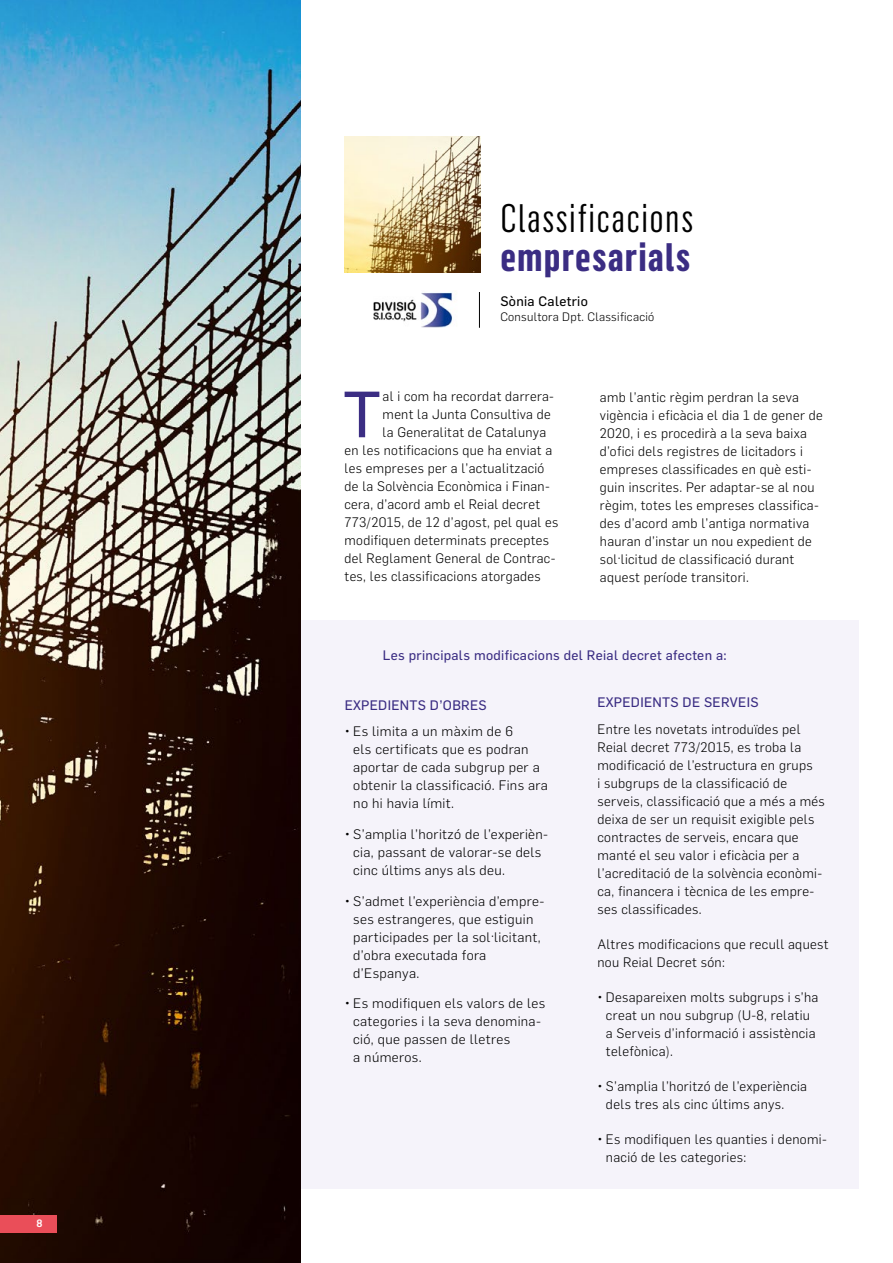
<style>
.page{position:relative;width:893px;height:1263px;background:#fff}
.page>*{position:absolute;margin:0;border:0;box-sizing:border-box;transform-origin:0 0}
.t1{font:64.05px "Flama Basic";color:#3b2d83}
.t2{font:39px "Flama Condensed";letter-spacing:.03em;color:#000}
.t3{font:700 39px "Flama Condensed";letter-spacing:.03em;color:#3b2d83}
.t4{font:300 13.5px/18px "Flama";letter-spacing:.025em;color:#000}
.t5{font:13.5px "Flama Basic";letter-spacing:.025em;color:#3b2d83}
.t6{font:13.5px "Flama Basic";letter-spacing:.025em;color:#000}
.t7{font:300 12px "Flama";letter-spacing:.025em;color:#000}
.t8{font:500 10.5px "Flama";color:#fff}
</style>
<div class="page">
<div style="left:300px;top:620px;width:559px;height:568px;background:#f5f3fa"></div>
<img style="left:0;top:0;width:300px;height:1263px">
<img style="left:373px;top:292px;width:80px;height:36px">
<hr style="left:479px;top:292px;width:1px;height:36px;background:#000">
<img style="left:345px;top:137px;width:135px;height:135px">
<div style="left:0;top:1215px;width:57px;height:17px;background:#ea4e59"></div>
<p class="t8" style="left:36px;top:1216px;width:8px">8</p>
<h2 class="t2" style="left:500px;top:194px;width:194px">Classificacions</h2>
<h2 class="t3" style="left:500px;top:232px;width:191px">empresarials</h2>
<p class="t6" style="left:500px;top:292px;width:89px">Sònia Caletrio</p>
<p class="t7" style="left:500px;top:309px;width:155px">Consultora Dpt. Classificació</p>
<h1 class="t1" style="left:343px;top:370px;width:40px">T</h1>
<p class="t4" style="left:383px;top:387px;width:173px">al i com ha recordat darrera-</p>
<p class="t4" style="left:383px;top:405px;width:170px">ment la Junta Consultiva de</p>
<p class="t4" style="left:383px;top:423px;width:165px">la Generalitat de Catalunya</p>
<p class="t4" style="left:345px;top:441px;width:209px">en les notificacions que ha enviat a</p>
<p class="t4" style="left:345px;top:459px;width:201px">les empreses per a l’actualització</p>
<p class="t4" style="left:345px;top:477px;width:207px">de la Solvència Econòmica i Finan-</p>
<p class="t4" style="left:345px;top:495px;width:197px">cera, d’acord amb el Reial decret</p>
<p class="t4" style="left:345px;top:513px;width:215px">773/2015, de 12 d’agost, pel qual es</p>
<p class="t4" style="left:345px;top:531px;width:206px">modifiquen determinats preceptes</p>
<p class="t4" style="left:345px;top:549px;width:212px">del Reglament General de Contrac-</p>
<p class="t4" style="left:345px;top:567px;width:198px">tes, les classificacions atorgades</p>
<p class="t4" style="left:600px;top:387px;width:224px">amb l’antic règim perdran la seva vigència i eficàcia el dia 1 de gener de 2020, i es procedirà a la seva baixa d’ofici dels registres de licitadors i empreses classificades en què esti&shy;guin inscrites. Per adaptar-se al nou règim, totes les empreses classifica&shy;des d’acord amb l’antiga normativa hauran d’instar un nou expedient de sol·licitud de classificació durant aquest període transitori.</p>
<p class="t5" style="left:383px;top:646px;width:345px">Les principals modificacions del Reial decret afecten a:</p>
<p class="t5" style="left:345px;top:695px;width:143px">EXPEDIENTS D’OBRES</p>
<p class="t4" style="left:353px;top:721px;width:196px;text-indent:-8px">• Es limita a un màxim de 6<br>els certificats que es podran aportar de cada subgrup per a obtenir la classificació. Fins ara no hi havia límit.</p>
<p class="t4" style="left:353px;top:824px;width:196px;text-indent:-9px">• S’amplia l’horitzó de l’experièn&shy;cia, passant de valorar-se dels cinc últims anys als deu.</p>
<p class="t4" style="left:353px;top:891px;width:193px;text-indent:-9px">• S’admet l’experiència d’empre&shy;ses estrangeres, que estiguin participades per la sol·licitant, d’obra executada fora d’Espanya.</p>
<p class="t4" style="left:353px;top:994px;width:193px;text-indent:-9px">• Es modifiquen els valors de les categories i la seva denomina&shy;ció, que passen de lletres<br>a números.</p>
<p class="t5" style="left:597px;top:693px;width:163px">EXPEDIENTS DE SERVEIS</p>
<p class="t4" style="left:597px;top:719px;width:229px">Entre les novetats introduïdes pel Reial decret 773/2015, es troba la modificació de l’estructura en grups<br>i subgrups de la classificació de serveis, classificació que a més a més deixa de ser un requisit exigible pels contractes de serveis, encara que manté el seu valor i eficàcia per a l’acreditació de la solvència econòmi&shy;ca, financera i tècnica de les empre&shy;ses classificades.</p>
<p class="t4" style="left:597px;top:934px;width:233px">Altres modificacions que recull aquest nou Reial Decret són:</p>
<p class="t4" style="left:606px;top:987px;width:214px;text-indent:-9px">• Desapareixen molts subgrups i s’ha creat un nou subgrup (U-8, relatiu a Serveis d’informació i assistència telefònica).</p>
<p class="t4" style="left:606px;top:1076px;width:203px;text-indent:-9px">• S’amplia l’horitzó de l’experiència dels tres als cinc últims anys.</p>
<p class="t4" style="left:606px;top:1129px;width:222px;text-indent:-9px">• Es modifiquen les quanties i denomi&shy;nació de les categories:</p>
</div>
